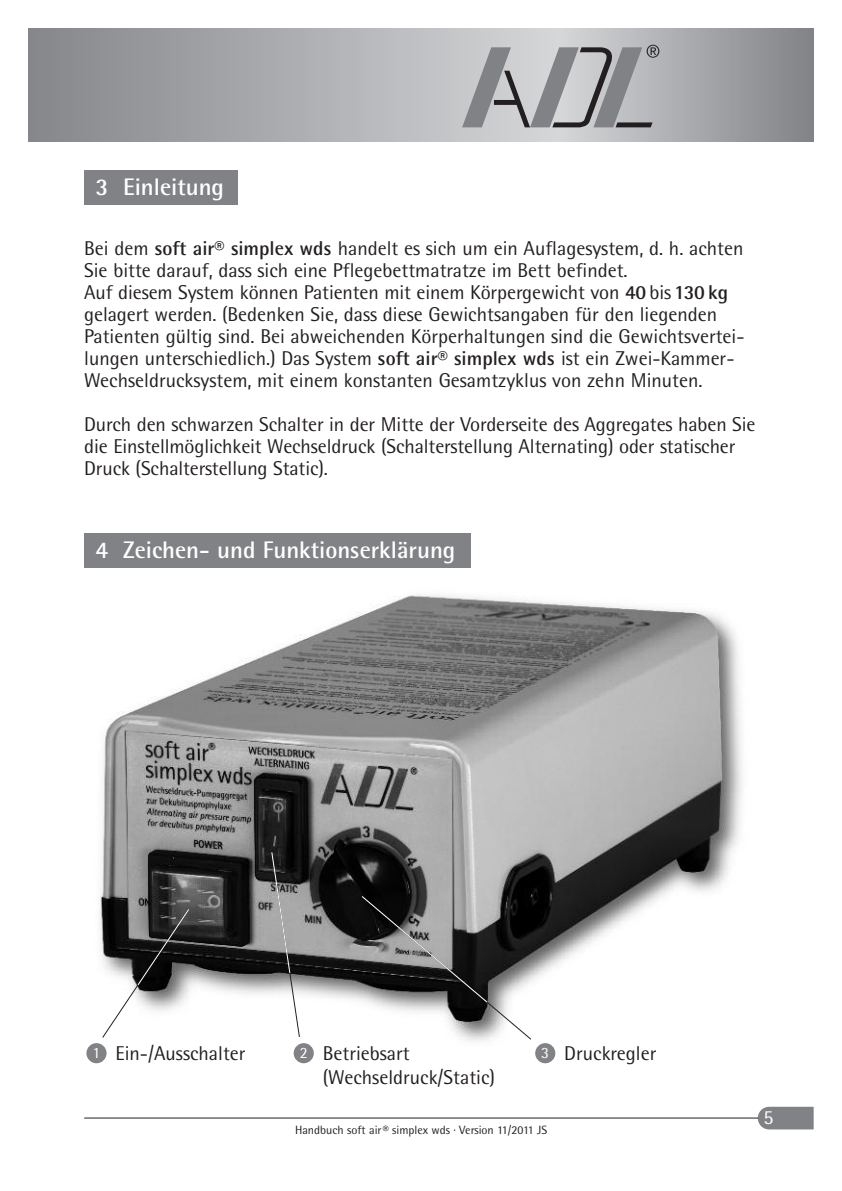
<style>
.page{position:relative;width:842px;height:1191px;background:#fff}
.page>*{position:absolute;margin:0;border:0;box-sizing:border-box;transform-origin:0 0}
.t1{font:700 24px "Rotis Semi Sans";color:#fff}
.t2{font:20px/22px "Rotis Semi Sans";color:#231f20}
.t3{font:20px "Rotis Semi Sans";color:#fff}
.t4{font:12px "Rotis Semi Sans";color:#231f20}
.s1{font-weight:700}
.s2{font-size:15.8px;color:#fff}
</style>
<div class="page">
<svg style="left:758px;top:1106px;width:56px;height:23px"></svg>
<hr style="left:84px;top:1117px;width:674px;height:1px;background:#231f20">
<img style="left:100px;top:595px;width:642px;height:446px">
<svg style="left:102px;top:908px;width:88px;height:130px"></svg>
<div style="left:86px;top:1043px;width:21px;height:20px;background:#808285;border-radius:50%"></div>
<svg style="left:361px;top:895px;width:171px;height:145px"></svg>
<svg style="left:291px;top:1041px;width:25px;height:24px"></svg>
<div style="left:294px;top:1043px;width:20px;height:20px;background:#808285;border-radius:50%"></div>
<svg style="left:533px;top:1041px;width:24px;height:24px"></svg>
<div style="left:535px;top:1043px;width:20px;height:20px;background:#808285;border-radius:50%"></div>
<div style="left:84px;top:170px;width:154px;height:34px;background:#808285"></div>
<div style="left:84px;top:534px;width:387px;height:34px;background:#808285"></div>
<svg style="left:271px;top:851px;width:29px;height:186px"></svg>
<div style="left:28px;top:28px;width:530px;height:114px;background:linear-gradient(to right,#848689,#d5d6d8)"></div>
<div style="left:558px;top:28px;width:256px;height:114px;background:linear-gradient(to right,#d6d6d9,#808286)"></div>
<svg style="left:462px;top:45px;width:197px;height:82px;background:#a5a6a9"></svg>
<p class="t1" style="left:96px;top:178px;width:130px">3 Einleitung</p>
<p class="t2" style="left:84px;top:239px;width:662px">Bei dem <span class="s1">soft air® simplex wds</span> handelt es sich um ein Auflagesystem, d. h. achten Sie bitte darauf, dass sich eine Pflegebettmatratze im Bett befindet.<br>Auf diesem System können Patienten mit einem Körpergewicht von <span class="s1">40</span> bis <span class="s1">130 kg </span>gelagert werden. (Bedenken Sie, dass diese Gewichtsangaben für den liegenden Patienten gültig sind. Bei abweichenden Körperhaltungen sind die Gewichtsvertei&shy;lungen unterschiedlich.) Das System <span class="s1">soft air® simplex wds</span> ist ein Zwei-Kammer-Wechseldrucksystem, mit einem konstanten Gesamtzyklus von zehn Minuten.</p>
<p class="t2" style="left:84px;top:415px;width:673px">Durch den schwarzen Schalter in der Mitte der Vorderseite des Aggregates haben Sie die Einstellmöglichkeit Wechseldruck (Schalterstellung Alternating) oder statischer<br>Druck (Schalterstellung Static).</p>
<p class="t1" style="left:96px;top:542px;width:361px">4 Zeichen- und Funktionserklärung</p>
<p class="t2" style="left:93px;top:1044px;width:154px"><span class="s2">1</span> Ein-/Ausschalter</p>
<p class="t2" style="left:323px;top:1043px;width:174px;line-height:24px;text-indent:-23px"><span class="s2">2</span> Betriebsart (Wechseldruck/Static)</p>
<p class="t2" style="left:541px;top:1044px;width:117px"><span class="s2">3</span> Druckregler</p>
<p class="t4" style="left:295px;top:1126px;width:254px">Handbuch soft air® simplex wds · Version 11/2011 JS</p>
<p class="t3" style="left:763px;top:1110px;width:12px">5</p>
</div>
